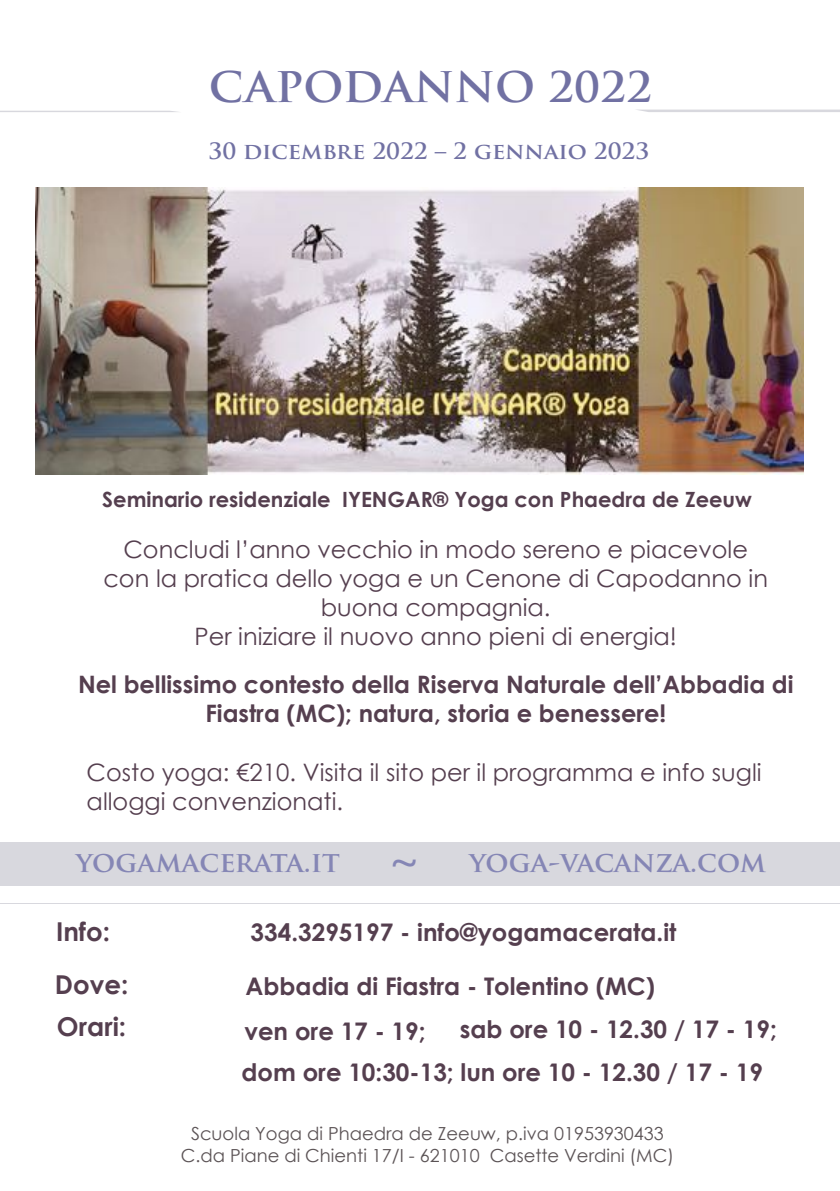
<style>
.page{position:relative;width:840px;height:1191px;background:#fff}
.page>*{position:absolute;margin:0;border:0;box-sizing:border-box;transform-origin:0 0}
.t1{font:700 48px "Trajan Pro";color:#8586b5}
.t2{font:700 41.2px "Trajan Pro";color:#7171a3;scale:1.05 1}
.t3{font:700 28px "Trajan Pro";color:#8586b5}
.t4{font:700 26px "Century Gothic";color:#553f4f}
.t5{font:700 24.2px "Century Gothic";color:#553f4f}
.t6{font:24px/28.8px "Century Gothic";color:#553f4f;text-align:center}
.t7{font:700 24px/28.8px "Century Gothic";color:#553f4f;text-align:center}
.t8{font:700 22px "Trajan Pro";color:#7171a3;scale:1.05 1}
.t9{font:700 21px "Century Gothic";color:#553f4f}
.t10{font:18px/21.6px "Century Gothic";color:#5b5355;text-align:center}
</style>
<div class="page">
<div style="left:0;top:842px;width:839px;height:44px;background:#d8d8de"></div>
<svg style="left:0;top:111px;width:178px;height:1px"></svg>
<svg style="left:638px;top:110px;width:201px;height:2px"></svg>
<hr style="left:0;top:903px;width:839px;height:1px;background:#d8d8de">
<img style="left:35px;top:187px;width:768px;height:288px">
<h2 class="t2" style="left:209px;top:62px;width:423px">CAPODANNO 2022</h2>
<p class="t8" style="left:208px;top:138px;width:421px">30 dicembre 2022 – 2 gennaio 2023</p>
<p class="t9" style="left:102px;top:486px;width:230px">Seminario residenziale</p>
<p class="t9" style="left:342px;top:486px;width:411px">IYENGAR® Yoga con Phaedra de Zeeuw</p>
<p class="t6" style="left:103px;top:534px;width:665px">Concludi l’anno vecchio in modo sereno e piacevole con la pratica dello yoga e un Cenone di Capodanno in buona compagnia.<br>Per iniziare il nuovo anno pieni di energia!</p>
<p class="t7" style="left:78px;top:669px;width:716px">Nel bellissimo contesto della Riserva Naturale dell’Abbadia di<br>Fiastra (MC); natura, storia e benessere!</p>
<p class="t6" style="left:87px;top:757px;width:676px;text-align:left">Costo yoga: €210. Visita il sito per il programma e info sugli alloggi convenzionati.</p>
<p class="t3" style="left:76px;top:844px;width:265px">yogamacerata.it</p>
<h1 class="t1" style="left:391px;top:829px;width:28px">~</h1>
<p class="t3" style="left:469px;top:844px;width:298px">yoga-vacanza.com</p>
<p class="t4" style="left:56px;top:914px;width:56px">Info:</p>
<p class="t5" style="left:250px;top:916px;width:427px">334.3295197 - info@yogamacerata.it</p>
<p class="t4" style="left:55px;top:967px;width:75px">Dove:</p>
<p class="t5" style="left:245px;top:970px;width:410px">Abbadia di Fiastra - Tolentino (MC)</p>
<p class="t4" style="left:57px;top:1010px;width:71px">Orari:</p>
<p class="t5" style="left:244px;top:1015px;width:182px">ven ore 17 - 19;</p>
<p class="t5" style="left:459px;top:1013px;width:318px">sab ore 10 - 12.30 / 17 - 19;</p>
<p class="t5" style="left:241px;top:1057px;width:522px">dom ore 10:30-13; lun ore 10 - 12.30 / 17 - 19</p>
<p class="t10" style="left:181px;top:1122px;width:494px">Scuola Yoga di Phaedra de Zeeuw, p.iva 01953930433<br>C.da Piane di Chienti 17/I - 621010 Casette Verdini (MC)</p>
</div>
